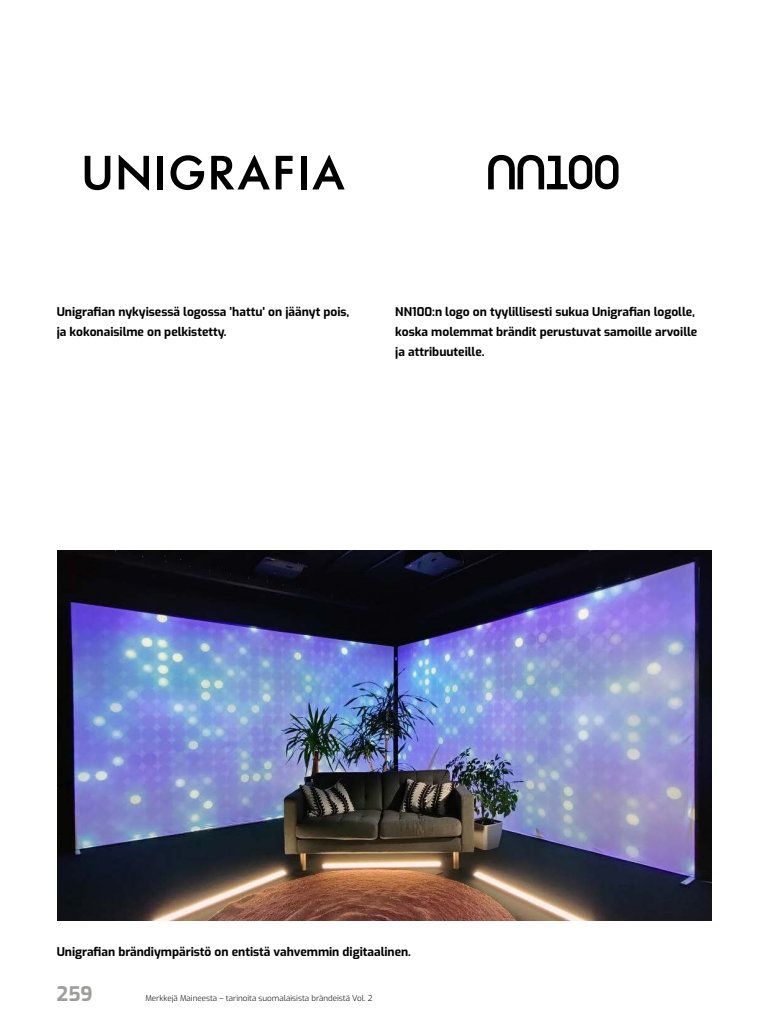
<style>
.page{position:relative;width:768px;height:1024px;background:#fff}
.page>*{position:absolute;margin:0;border:0;box-sizing:border-box;transform-origin:0 0}
.t1{font:700 20px "Exo";color:#9d9d9c}
.t2{font:700 12px/20px "Exo";color:#000}
.t3{font:300 8px "Exo";color:#000}
</style>
<div class="page">
<img style="left:57px;top:551px;width:654px;height:370px">
<svg style="left:488px;top:155px;width:131px;height:34px"></svg>
<svg style="left:85px;top:156px;width:25px;height:34px"></svg>
<svg style="left:119px;top:155px;width:30px;height:35px"></svg>
<div style="left:157px;top:156px;width:6px;height:33px;background:#000"></div>
<svg style="left:171px;top:155px;width:33px;height:35px"></svg>
<svg style="left:211px;top:155px;width:59px;height:34px"></svg>
<svg style="left:276px;top:156px;width:17px;height:33px"></svg>
<div style="left:301px;top:156px;width:5px;height:33px;background:#000"></div>
<svg style="left:312px;top:155px;width:33px;height:34px"></svg>
<p class="t2" style="left:57px;top:301px;width:294px">Unigrafian nykyisessä logossa ’hattu’ on jäänyt pois, ja kokonaisilme on pelkistetty.</p>
<p class="t2" style="left:395px;top:301px;width:303px">NN100:n logo on tyylillisesti sukua Unigrafian logolle, koska molemmat brändit perustuvat samoille arvoille ja attribuuteille.</p>
<p class="t2" style="left:57px;top:941px;width:356px">Unigrafian brändiympäristö on entistä vahvemmin digitaalinen.</p>
<h1 class="t1" style="left:57px;top:979px;width:37px">259</h1>
<p class="t3" style="left:145px;top:992px;width:229px">Merkkejä Maineesta – tarinoita suomalaisista brändeistä Vol. 2</p>
</div>
